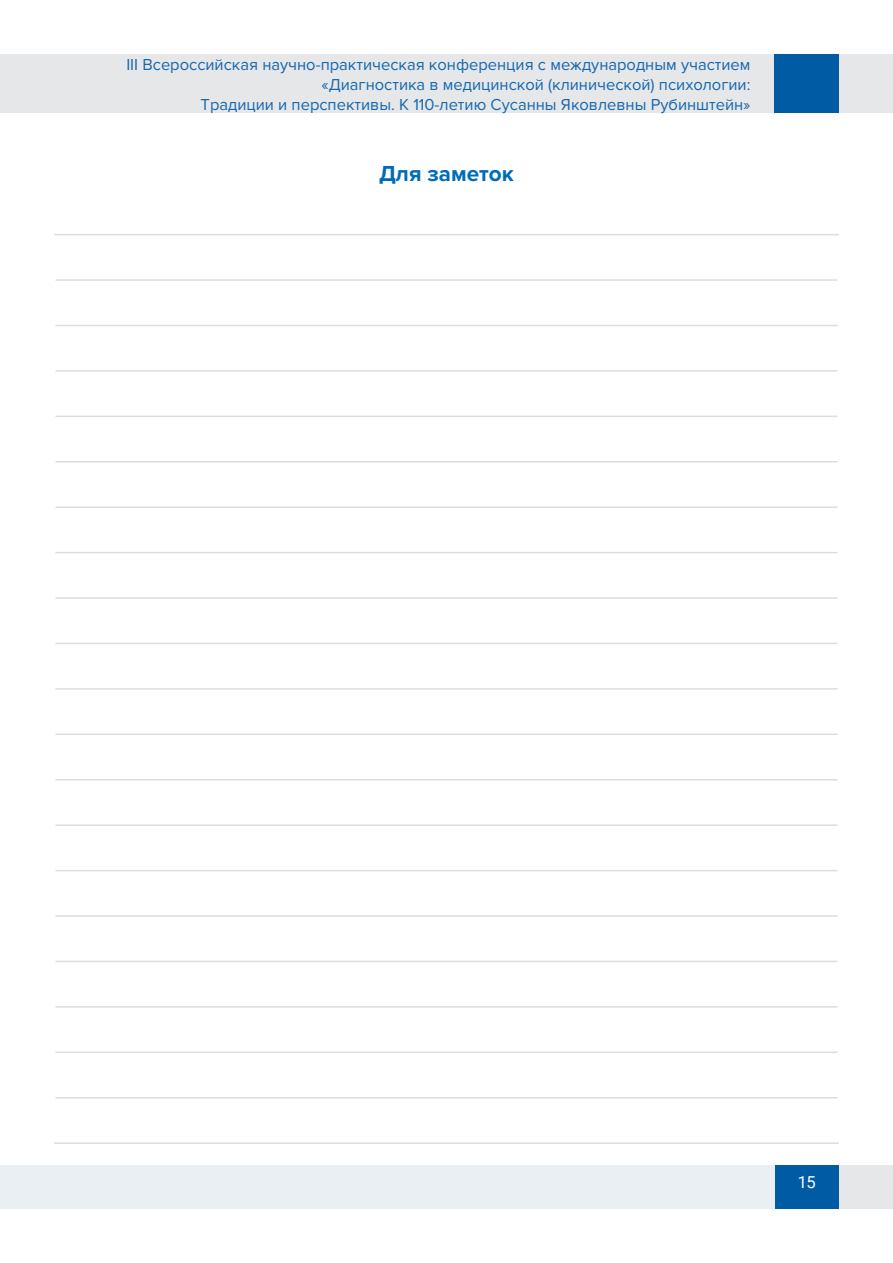
<style>
.page{position:relative;width:893px;height:1263px;background:#fff}
.page>*{position:absolute;margin:0;border:0;box-sizing:border-box;transform-origin:0 0}
.t1{font:700 22.5px "Proxima Nova";color:#006cb7}
.t2{font:16.5px/19.8px "Proxima Nova";color:#1668ae;text-align:right}
.t3{font:16.5px "Roboto";color:#fff}
</style>
<div class="page">
<div style="left:0;top:54px;width:893px;height:59px;background:#e6e7e9"></div>
<div style="left:774px;top:1165px;width:65px;height:44px;background:#005aa4"></div>
<div style="left:774px;top:54px;width:65px;height:59px;background:#005aa4"></div>
<div style="left:839px;top:1165px;width:54px;height:44px;background:#e6e7e9"></div>
<div style="left:0;top:1165px;width:774px;height:44px;background:#e9eff3"></div>
<hr style="left:54px;top:234px;width:785px;height:1px;background:#dcdddf">
<hr style="left:56px;top:279px;width:781px;height:2px;background:#dcdddf">
<hr style="left:56px;top:325px;width:781px;height:1px;background:#dcdddf">
<hr style="left:56px;top:370px;width:781px;height:2px;background:#dcdddf">
<hr style="left:56px;top:416px;width:781px;height:1px;background:#dcdddf">
<hr style="left:56px;top:461px;width:781px;height:1px;background:#dcdddf">
<hr style="left:56px;top:506px;width:781px;height:2px;background:#dcdddf">
<hr style="left:56px;top:552px;width:781px;height:1px;background:#dcdddf">
<hr style="left:56px;top:597px;width:781px;height:2px;background:#dcdddf">
<hr style="left:56px;top:643px;width:781px;height:1px;background:#dcdddf">
<hr style="left:56px;top:688px;width:781px;height:2px;background:#dcdddf">
<hr style="left:56px;top:733px;width:781px;height:2px;background:#dcdddf">
<hr style="left:56px;top:779px;width:781px;height:1px;background:#dcdddf">
<hr style="left:56px;top:824px;width:781px;height:2px;background:#dcdddf">
<hr style="left:56px;top:870px;width:781px;height:1px;background:#dcdddf">
<hr style="left:56px;top:915px;width:781px;height:2px;background:#dcdddf">
<hr style="left:56px;top:961px;width:781px;height:1px;background:#dcdddf">
<hr style="left:56px;top:1006px;width:781px;height:2px;background:#dcdddf">
<hr style="left:56px;top:1051px;width:781px;height:2px;background:#dcdddf">
<hr style="left:56px;top:1097px;width:781px;height:1px;background:#dcdddf">
<hr style="left:54px;top:1142px;width:785px;height:2px;background:#dcdddf">
<p class="t2" style="left:126px;top:55px;width:626px">III Всероссийская научно-практическая конференция с международным участием «Диагностика в медицинской (клинической) психологии:<br>Традиции и перспективы. К 110-летию Сусанны Яковлевны Рубинштейн»</p>
<p class="t1" style="left:379px;top:161px;width:136px">Для заметок</p>
<p class="t3" style="left:798px;top:1171px;width:19px">15</p>
</div>
